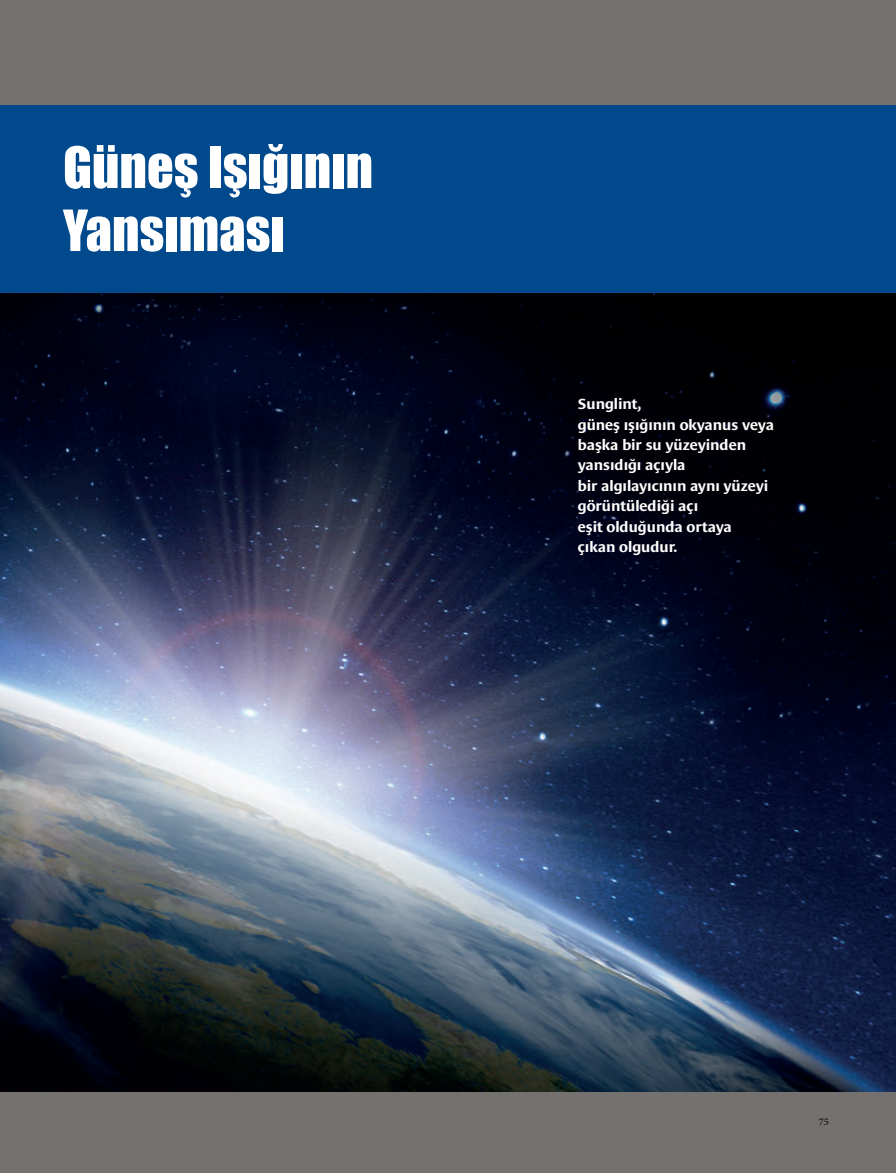
<style>
.page{position:relative;width:896px;height:1173px;background:#fff}
.page>*{position:absolute;margin:0;border:0;box-sizing:border-box;transform-origin:0 0}
.t1{font:52.5px/63px "Impact";color:#fff}
.t2{font:700 15px/20.4px "Le Monde Sans Pro";letter-spacing:-.005em;color:#fff}
.t3{font:700 10.35px "Minion Pro";color:#231f20}
</style>
<div class="page">
<div style="left:0;top:0;width:895px;height:1173px;background:#74716e"></div>
<img style="left:0;top:292px;width:895px;height:800px">
<div style="left:0;top:105px;width:895px;height:187px;background:#01498d"></div>
<h1 class="t1" style="left:63px;top:135px;width:311px">Güneş Işığının<br>Yansıması</h1>
<p class="t2" style="left:578px;top:392px;width:198px">Sunglint,<br>güneş ışığının okyanus veya başka bir su yüzeyinden yansıdığı açıyla<br>bir algılayıcının aynı yüzeyi görüntülediği açı<br>eşit olduğunda ortaya<br>çıkan olgudur.</p>
<p class="t3" style="left:818px;top:1114px;width:12px">75</p>
</div>
